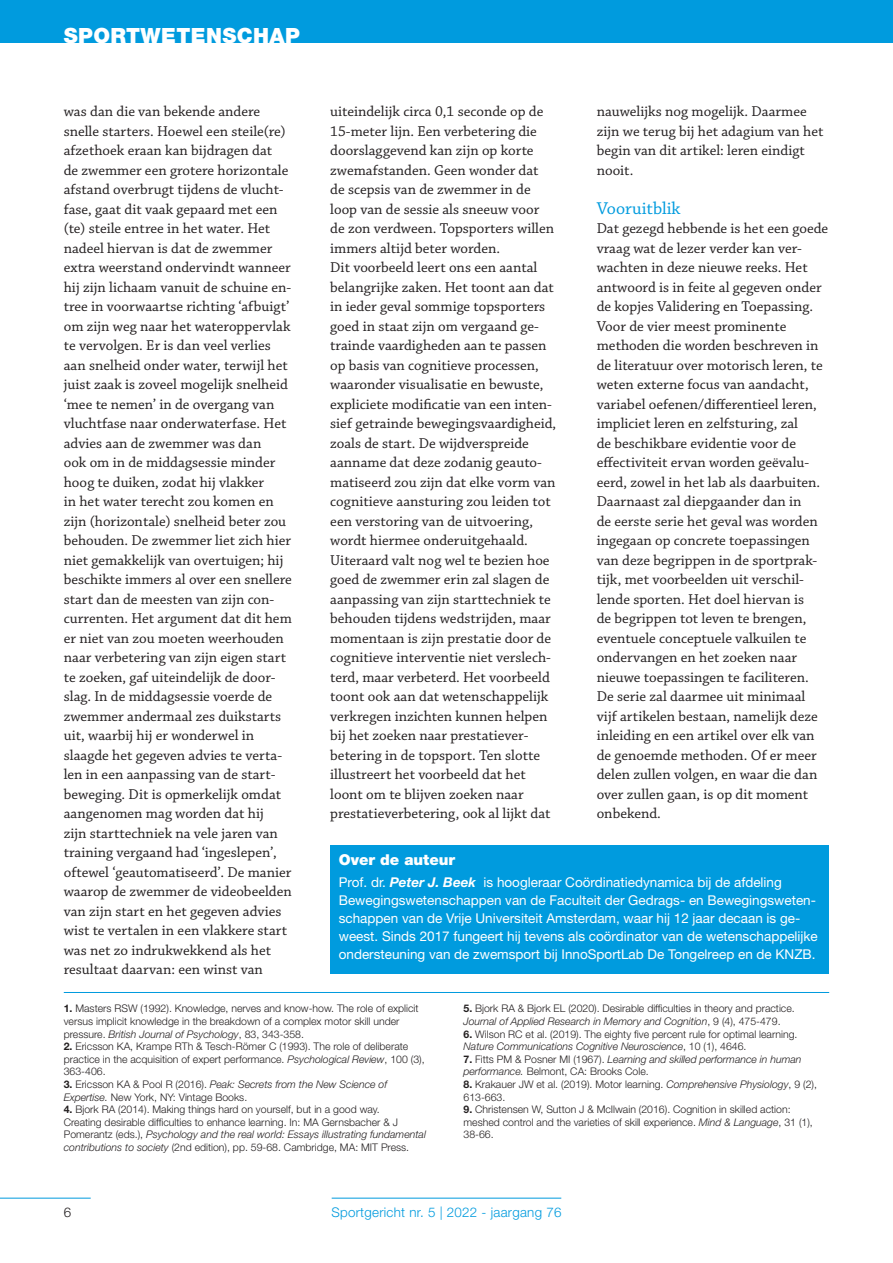
<style>
.page{position:relative;width:893px;height:1263px;background:#fff}
.page>*{position:absolute;margin:0;border:0;box-sizing:border-box;transform-origin:0 0}
.t1{font:900 21px "Helvetica Neue LT Std";letter-spacing:.02em;color:#fff}
.t2{font:18px "Chaparral Pro";color:#009bde}
.t3{font:15px/19.5px "Chaparral Pro";color:#231f20}
.t4{font:900 15px "Helvetica Neue LT Std";color:#fff}
.t5{font:13.5px/18px "Helvetica Neue LT Std";color:#fff}
.t6{font:300 13.35px "Helvetica Neue LT Std";letter-spacing:.02em;color:#009bde}
.t7{font:300 13.35px "Helvetica Neue LT Std";color:#231f20}
.t8{font:300 10.5px/12.6px "Helvetica Neue LT Std";color:#231f20}
.t9{font:italic 300 10.5px/12.6px "Helvetica Neue LT Std";color:#231f20}
.s1{font-weight:700;font-style:italic}
.s2{font-weight:700}
.s3{font-style:italic}
.s4{font-weight:700;font-style:normal}
.s5{font-style:normal}
</style>
<div class="page">
<hr style="left:0;top:1198px;width:91px;height:1px;background:#009bde">
<hr style="left:332px;top:1198px;width:229px;height:1px;background:#009bde">
<div style="left:0;top:0;width:893px;height:43px;background:#009bde"></div>
<div style="left:330px;top:845px;width:499px;height:129px;background:#009bde"></div>
<hr style="left:64px;top:992px;width:765px;height:1px;background:#009bde">
<p class="t1" style="left:64px;top:23px;width:238px">SPORTWETENSCHAP</p>
<p class="t3" style="left:64px;top:102px;width:230px">was dan die van bekende andere snelle starters. Hoewel een steile(re) afzethoek eraan kan bijdragen dat<br>de zwemmer een grotere horizontale afstand overbrugt tijdens de vlucht&shy;fase, gaat dit vaak gepaard met een (te) steile entree in het water. Het nadeel hiervan is dat de zwemmer extra weerstand ondervindt wanneer hij zijn lichaam vanuit de schuine en&shy;tree in voorwaartse richting ‘afbuigt’ om zijn weg naar het wateroppervlak te vervolgen. Er is dan veel verlies aan snelheid onder water, terwijl het juist zaak is zoveel mogelijk snelheid ‘mee te nemen’ in de overgang van vluchtfase naar onderwaterfase. Het advies aan de zwemmer was dan<br>ook om in de middagsessie minder hoog te duiken, zodat hij vlakker<br>in het water terecht zou komen en zijn (horizontale) snelheid beter zou behouden. De zwemmer liet zich hier niet gemakkelijk van overtuigen; hij beschikte immers al over een snellere start dan de meesten van zijn con&shy;currenten. Het argument dat dit hem er niet van zou moeten weerhouden naar verbetering van zijn eigen start te zoeken, gaf uiteindelijk de door&shy;slag. In de middagsessie voerde de zwemmer andermaal zes duikstarts uit, waarbij hij er wonderwel in slaagde het gegeven advies te verta&shy;len in een aanpassing van de start&shy;beweging. Dit is opmerkelijk omdat aangenomen mag worden dat hij<br>zijn starttechniek na vele jaren van training vergaand had ‘ingeslepen’, oftewel ‘geautomatiseerd’. De manier waarop de zwemmer de videobeelden van zijn start en het gegeven advies wist te vertalen in een vlakkere start was net zo indrukwekkend als het resultaat daarvan: een winst van</p>
<p class="t3" style="left:330px;top:102px;width:225px">uiteindelijk circa 0,1 seconde op de 15-meter lijn. Een verbetering die doorslaggevend kan zijn op korte zwemafstanden. Geen wonder dat de scepsis van de zwemmer in de loop van de sessie als sneeuw voor de zon verdween. Topsporters willen immers altijd beter worden.</p>
<p class="t3" style="left:597px;top:102px;width:228px">nauwelijks nog mogelijk. Daarmee zijn we terug bij het adagium van het begin van dit artikel: leren eindigt nooit.</p>
<p class="t2" style="left:597px;top:198px;width:85px">Vooruitblik</p>
<p class="t3" style="left:597px;top:219px;width:233px">Dat gezegd hebbende is het een goede vraag wat de lezer verder kan ver&shy;wachten in deze nieuwe reeks. Het antwoord is in feite al gegeven onder de kopjes Validering en Toepassing.<br>Voor de vier meest prominente methoden die worden beschreven in de literatuur over motorisch leren, te weten externe focus van aandacht, variabel oefenen/differentieel leren, impliciet leren en zelfsturing, zal<br>de beschikbare evidentie voor de effectiviteit ervan worden geëvalu&shy;eerd, zowel in het lab als daarbuiten.<br>Daarnaast zal diepgaander dan in<br>de eerste serie het geval was worden ingegaan op concrete toepassingen van deze begrippen in de sportprak&shy;tijk, met voorbeelden uit verschil&shy;lende sporten. Het doel hiervan is<br>de begrippen tot leven te brengen, eventuele conceptuele valkuilen te ondervangen en het zoeken naar nieuwe toepassingen te faciliteren.<br>De serie zal daarmee uit minimaal vijf artikelen bestaan, namelijk deze inleiding en een artikel over elk van de genoemde methoden. Of er meer delen zullen volgen, en waar die dan over zullen gaan, is op dit moment onbekend.</p>
<p class="t3" style="left:330px;top:258px;width:228px">Dit voorbeeld leert ons een aantal belangrijke zaken. Het toont aan dat in ieder geval sommige topsporters goed in staat zijn om vergaand ge&shy;trainde vaardigheden aan te passen op basis van cognitieve processen, waaronder visualisatie en bewuste, expliciete modificatie van een inten&shy;sief getrainde bewegingsvaardigheid, zoals de start. De wijdverspreide aanname dat deze zodanig geauto&shy;matiseerd zou zijn dat elke vorm van cognitieve aansturing zou leiden tot een verstoring van de uitvoering, wordt hiermee onderuitgehaald.<br>Uiteraard valt nog wel te bezien hoe goed de zwemmer erin zal slagen de aanpassing van zijn starttechniek te behouden tijdens wedstrijden, maar momentaan is zijn prestatie door de cognitieve interventie niet verslech&shy;terd, maar verbeterd. Het voorbeeld toont ook aan dat wetenschappelijk verkregen inzichten kunnen helpen bij het zoeken naar prestatiever&shy;betering in de topsport. Ten slotte illustreert het voorbeeld dat het loont om te blijven zoeken naar prestatieverbetering, ook al lijkt dat</p>
<p class="t4" style="left:339px;top:850px;width:118px">Over de auteur</p>
<p class="t5" style="left:339px;top:873px;width:481px">Prof. dr. <span class="s1">Peter J. Beek</span> is hoogleraar Coördinatiedynamica bij de afdeling Bewegingswetenschappen van de Faculteit der Gedrags- en Bewegingsweten&shy;schappen van de Vrije Universiteit Amsterdam, waar hij 12 jaar decaan is ge&shy;weest. Sinds 2017 fungeert hij tevens als coördinator van de wetenschappelijke ondersteuning van de zwemsport bij InnoSportLab De Tongelreep en de KNZB.</p>
<p class="t8" style="left:64px;top:1002px;width:356px"><span class="s2">1.</span> Masters RSW (1992). Knowledge, nerves and know-how. The role of explicit versus implicit knowledge in the breakdown of a complex motor skill under pressure. <span class="s3">British Journal of Psychology</span>, 83, 343-358.</p>
<p class="t8" style="left:64px;top:1040px;width:362px"><span class="s2">2.</span> Ericsson KA, Krampe RTh &amp; Tesch-Römer C (1993). The role of deliberate practice in the acquisition of expert performance. <span class="s3">Psychological Review</span>, 100 (3),<br>363-406.</p>
<p class="t8" style="left:64px;top:1078px;width:325px"><span class="s2">3.</span> Ericsson KA &amp; Pool R (2016). <span class="s3">Peak: Secrets from the New Science of<br>Expertise.</span> New York, NY: Vintage Books.</p>
<p class="t8" style="left:64px;top:1103px;width:364px"><span class="s2">4.</span> Bjork RA (2014). Making things hard on yourself, but in a good way.<br>Creating desirable difficulties to enhance learning. In: MA Gernsbacher &amp; J Pomerantz (eds.), <span class="s3">Psychology and the real world: Essays illustrating fundamental contributions to society</span> (2nd edition), pp. 59-68. Cambridge, MA: MIT Press.</p>
<p class="t8" style="left:463px;top:1002px;width:333px"><span class="s2">5.</span> Bjork RA &amp; Bjork EL (2020). Desirable difficulties in theory and practice.<br><span class="s3">Journal of Applied Research in Memory and Cognition</span>, 9 (4), 475-479.</p>
<p class="t8" style="left:463px;top:1027px;width:336px"><span class="s2">6.</span> Wilson RC et al. (2019). The eighty five percent rule for optimal learning.<br><span class="s3">Nature Communications Cognitive Neuroscience</span>, 10 (1), 4646.</p>
<p class="t9" style="left:463px;top:1052px;width:340px"><span class="s4">7.</span> <span class="s5">Fitts PM &amp; Posner MI (1967).</span> Learning and skilled performance in human performance. <span class="s5">Belmont, CA: Brooks Cole.</span></p>
<p class="t8" style="left:463px;top:1078px;width:355px"><span class="s2">8.</span> Krakauer JW et al. (2019). Motor learning. <span class="s3">Comprehensive Physiology</span>, 9 (2),<br>613-663.</p>
<p class="t8" style="left:463px;top:1103px;width:351px"><span class="s2">9.</span> Christensen W, Sutton J &amp; McIlwain (2016). Cognition in skilled action: meshed control and the varieties of skill experience. <span class="s3">Mind &amp; Language</span>, 31 (1),<br>38-66.</p>
<p class="t7" style="left:64px;top:1204px;width:9px">6</p>
<p class="t6" style="left:331px;top:1204px;width:232px">Sportgericht nr. 5 | 2022 - jaargang 76</p>
</div>
